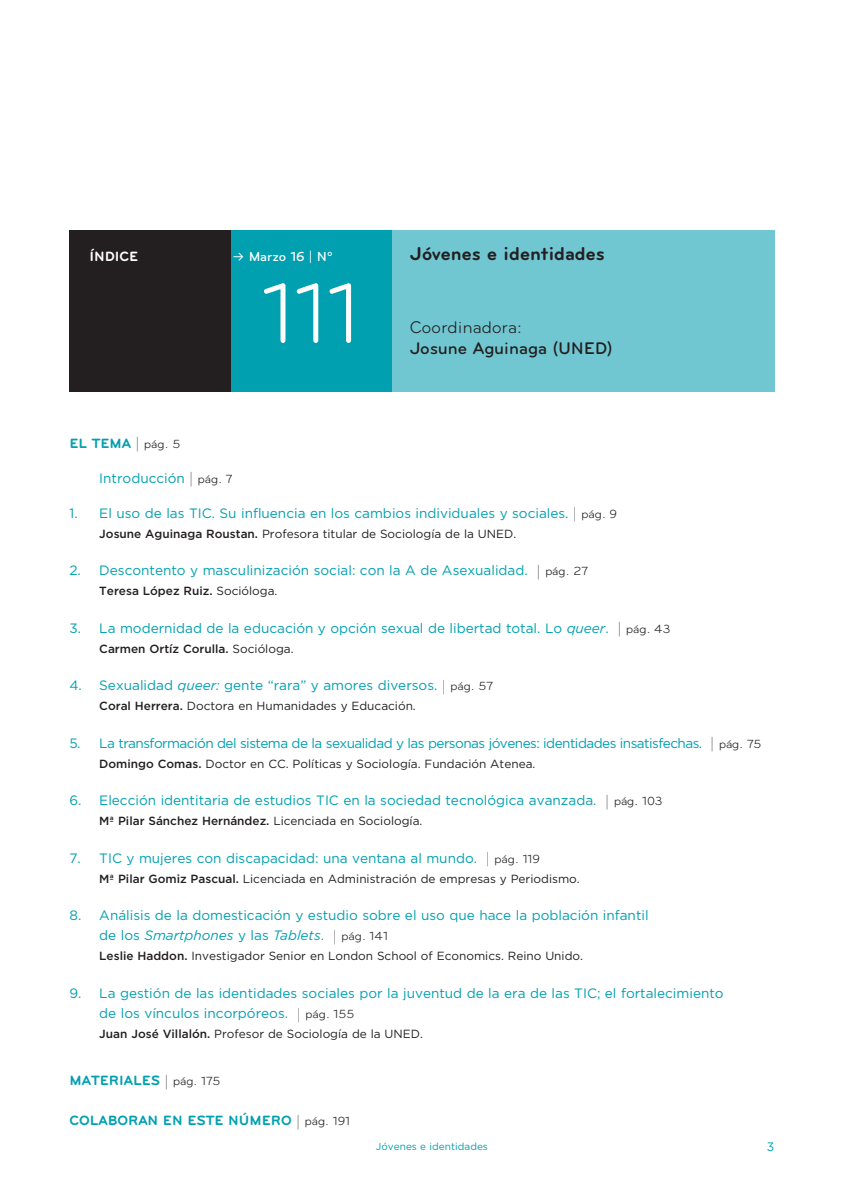
<style>
.page{position:relative;width:844px;height:1191px;background:#fff}
.page>*{position:absolute;margin:0;border:0;box-sizing:border-box;transform-origin:0 0}
.t1{font:87.5px "Bryant";color:#fff;scale:.92 1}
.t2{font:700 19.25px "Bryant";color:#231f20}
.t3{font:500 17.5px/21px "Bryant";letter-spacing:-.01em;color:#231f20}
.t4{font:700 14px "Bryant";color:#00a0b0}
.t5{font:700 14px "Bryant";color:#fff}
.t6{font:13.65px/20.1px "Gotham";color:#00a0b0}
.t7{font:13.65px "Gotham";letter-spacing:-.04em;color:#00a0b0}
.t8{font:500 13.65px "Bryant";color:#fff}
.t9{font:12.25px "Gotham";color:#00a0b0}
.t10{font:11.9px "Gotham";color:#231f20}
.t11{font:500 11.9px "Gotham";color:#231f20}
.t12{font:10.15px "Gotham";color:#00a0b0}
.s1{font-weight:400}
.s2{font-weight:300;font-size:15.75px;color:#231f20}
.s3{font-weight:400;font-size:12.25px;color:#231f20}
.s4{font-family:"Bryant";font-weight:300;font-size:15.75px;color:#231f20}
.s5{font-family:"Bryant";font-size:12.25px;color:#231f20}
.s6{font-weight:500}
.s7{font-style:italic}
</style>
<div class="page">
<div style="left:69px;top:231px;width:162px;height:161px;background:#231f20"></div>
<div style="left:231px;top:231px;width:161px;height:161px;background:#00a0b0"></div>
<div style="left:392px;top:231px;width:382px;height:161px;background:#71c7d1"></div>
<p class="t5" style="left:89px;top:249px;width:34px">ín dice</p>
<p class="t8" style="left:232px;top:249px;width:102px">≥ Marzo 16 | Nº</p>
<p class="t2" style="left:409px;top:242px;width:197px">Jóvenes e identidades</p>
<p class="t1" style="left:262px;top:264px;width:108px">111</p>
<p class="t3" style="left:409px;top:316px;width:204px"><span class="s1">Coordinadora:<br></span>Josune Aguinaga (UNED)</p>
<p class="t4" style="left:69px;top:435px;width:112px">El Tema <span class="s2">|</span> <span class="s3">pág. 5</span></p>
<p class="t6" style="left:69px;top:467px;width:18px">I</p>
<p class="t6" style="left:103px;top:467px;width:131px">ntroducción <span class="s4">|</span> <span class="s5">pág. 7</span></p>
<p class="t6" style="left:69px;top:502px;width:549px">1. El uso de las TI C. Su influencia en los cambios individuales y sociales. <span class="s4">|</span> <span class="s5">pág. 9</span></p>
<p class="t10" style="left:99px;top:527px;width:388px"><span class="s6">Josune Aguinaga Roustan.</span> Profesora titular de Sociología de la UNED</p>
<p class="t10" style="left:513px;top:527px;width:4px">.</p>
<p class="t6" style="left:69px;top:560px;width:520px">2. Descontento y masculinización social: con la A de Asexualidad. <span class="s4">|</span> <span class="s5">pág. 27</span></p>
<p class="t11" style="left:99px;top:584px;width:180px">Teresa López Ruiz. <span class="s1">Socióloga.</span></p>
<p class="t6" style="left:69px;top:617px;width:602px">3. La modernidad de la educación y opción sexual de libertad total. Lo <span class="s7">queer</span>. <span class="s4">|</span> <span class="s5">pág. 43</span></p>
<p class="t11" style="left:99px;top:641px;width:196px">Carmen Ortíz Corulla. <span class="s1">Socióloga.</span></p>
<p class="t6" style="left:69px;top:675px;width:425px">4. Sexualidad <span class="s7">queer:</span> gente “rara” y amores diversos. <span class="s4">|</span> <span class="s5">pág. 57</span></p>
<p class="t10" style="left:99px;top:699px;width:318px"><span class="s6">Coral Herrera.</span> Doctora en Humanidades y Educación.</p>
<p class="t7" style="left:69px;top:735px;width:693px">5. La transformación del sistema de la sexualidad y las personas jóvenes: identidades insatisfechas. <span class="s4">|</span> <span class="s5">pág. 75</span></p>
<p class="t10" style="left:99px;top:757px;width:437px"><span class="s6">Domingo Comas.</span> Doctor en CC. Políticas y Sociología. Fundación Atenea.</p>
<p class="t6" style="left:69px;top:790px;width:594px">6. Elección identitaria de estudios TI C en la sociedad tecnológica avanzada. <span class="s4">|</span> <span class="s5">pág. 103</span></p>
<p class="t11" style="left:99px;top:814px;width:324px">Mª Pilar Sánchez Hernández. <span class="s1">Licenciada en Sociología.</span></p>
<p class="t6" style="left:69px;top:847px;width:23px">7. TI</p>
<p class="t6" style="left:112px;top:847px;width:429px">C y mujeres con discapacidad: una ventana al mundo. <span class="s4">|</span> <span class="s5">pág. 119</span></p>
<p class="t10" style="left:99px;top:871px;width:482px"><span class="s6">Mª Pilar Gomiz Pascual.</span> Licenciada en Administración de empresas y Periodismo.</p>
<p class="t6" style="left:99px;top:905px;width:550px;text-indent:-30px">8. Análisis de la domesticación y estudio sobre el uso que hace la población infantil de los <span class="s7">Smartphones</span> y las <span class="s7">Tablets</span>. <span class="s4">|</span> <span class="s5">pág. 141</span></p>
<p class="t10" style="left:99px;top:949px;width:485px"><span class="s6">Leslie Haddon.</span> I nvestigador Senior en London School of Economics. Reino U nido.</p>
<p class="t6" style="left:99px;top:982px;width:625px;text-indent:-30px">9. La gestión de las identidades sociales por la juventud de la era de las TI C; el fortalecimiento de los vínculos incorpóreos. <span class="s4">|</span> <span class="s5">pág. 155</span></p>
<p class="t10" style="left:99px;top:1027px;width:295px"><span class="s6">Juan José Villalón.</span> Profesor de Sociología de la UNED</p>
<p class="t10" style="left:420px;top:1027px;width:4px">.</p>
<p class="t4" style="left:69px;top:1072px;width:152px">MATERIALES <span class="s2">|</span> <span class="s3">pág. 175</span></p>
<p class="t4" style="left:69px;top:1112px;width:282px">COLABORAN EN ESTE NÚM ERO <span class="s2">|</span> <span class="s3">pág. 191</span></p>
<p class="t12" style="left:376px;top:1140px;width:114px">Jóvenes e identidades</p>
<p class="t9" style="left:766px;top:1139px;width:9px">3</p>
</div>
